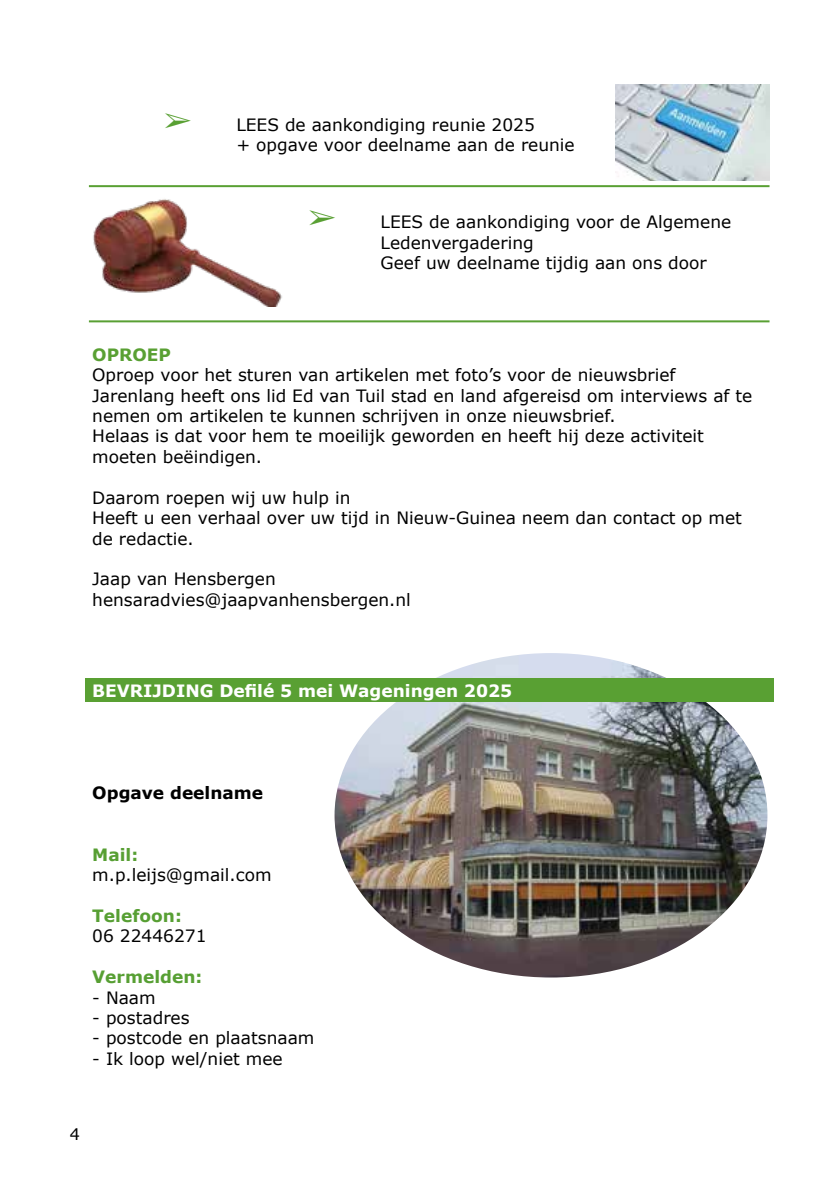
<style>
.page{position:relative;width:840px;height:1191px;background:#fff}
.page>*{position:absolute;margin:0;border:0;box-sizing:border-box;transform-origin:0 0}
.t1{font:17px/20.4px "Verdana";color:#000}
.t2{font:700 17px "Verdana";color:#fff}
.t3{font:700 17px "Verdana";color:#579f33}
.t4{font:700 17px "Verdana";color:#000}
.t5{font:700 17px "Verdana";color:#59a033}
.t6{font:16px "Verdana";color:#000}
.s1{color:#59a033}
</style>
<div class="page">
<hr style="left:89px;top:185px;width:680px;height:2px;background:#59a033">
<hr style="left:89px;top:320px;width:680px;height:2px;background:#59a033">
<img style="left:93px;top:199px;width:189px;height:107px">
<img style="left:615px;top:85px;width:154px;height:95px">
<img style="left:334px;top:653px;width:433px;height:324px">
<div style="left:85px;top:678px;width:688px;height:24px;background:#59a033"></div>
<p class="t1" style="left:236px;top:115px;width:340px;text-indent:-72px"><span class="s1">➢</span> LEES de aankondiging reunie 2025<br>+ opgave voor deelname aan de reunie</p>
<p class="t1" style="left:380px;top:212px;width:352px;text-indent:-72px"><span class="s1">➢</span> LEES de aankondiging voor de Algemene<br>Ledenvergadering<br>Geef uw deelname tijdig aan ons door</p>
<p class="t5" style="left:92px;top:343px;width:80px">OPROEP</p>
<p class="t1" style="left:92px;top:365px;width:661px">Oproep voor het sturen van artikelen met foto’s voor de nieuwsbrief Jarenlang heeft ons lid Ed van Tuil stad en land afgereisd om interviews af te nemen om artikelen te kunnen schrijven in onze nieuwsbrief.<br>Helaas is dat voor hem te moeilijk geworden en heeft hij deze activiteit moeten beëindigen.</p>
<p class="t1" style="left:92px;top:487px;width:650px">Daarom roepen wij uw hulp in<br>Heeft u een verhaal over uw tijd in Nieuw-Guinea neem dan contact op met de redactie.</p>
<p class="t1" style="left:92px;top:569px;width:320px">Jaap van Hensbergen hensaradvies@jaapvanhensbergen.nl</p>
<p class="t2" style="left:92px;top:680px;width:421px">BEVRIJDING Defilé 5 mei Wageningen 2025</p>
<p class="t4" style="left:92px;top:782px;width:172px">Opgave deelname</p>
<p class="t3" style="left:92px;top:843px;width:47px">Mail:</p>
<p class="t1" style="left:92px;top:865px;width:181px">m.p.leijs@gmail.com</p>
<p class="t3" style="left:92px;top:904px;width:91px">Telefoon:</p>
<p class="t1" style="left:92px;top:926px;width:116px">06 22446271</p>
<p class="t3" style="left:92px;top:966px;width:111px">Vermelden:</p>
<p class="t1" style="left:92px;top:987px;width:65px">- Naam</p>
<p class="t1" style="left:92px;top:1007px;width:99px">- postadres</p>
<p class="t1" style="left:92px;top:1028px;width:223px">- postcode en plaatsnaam</p>
<p class="t1" style="left:92px;top:1048px;width:192px">- Ik loop wel/niet mee</p>
<p class="t6" style="left:70px;top:1124px;width:12px">4</p>
</div>
